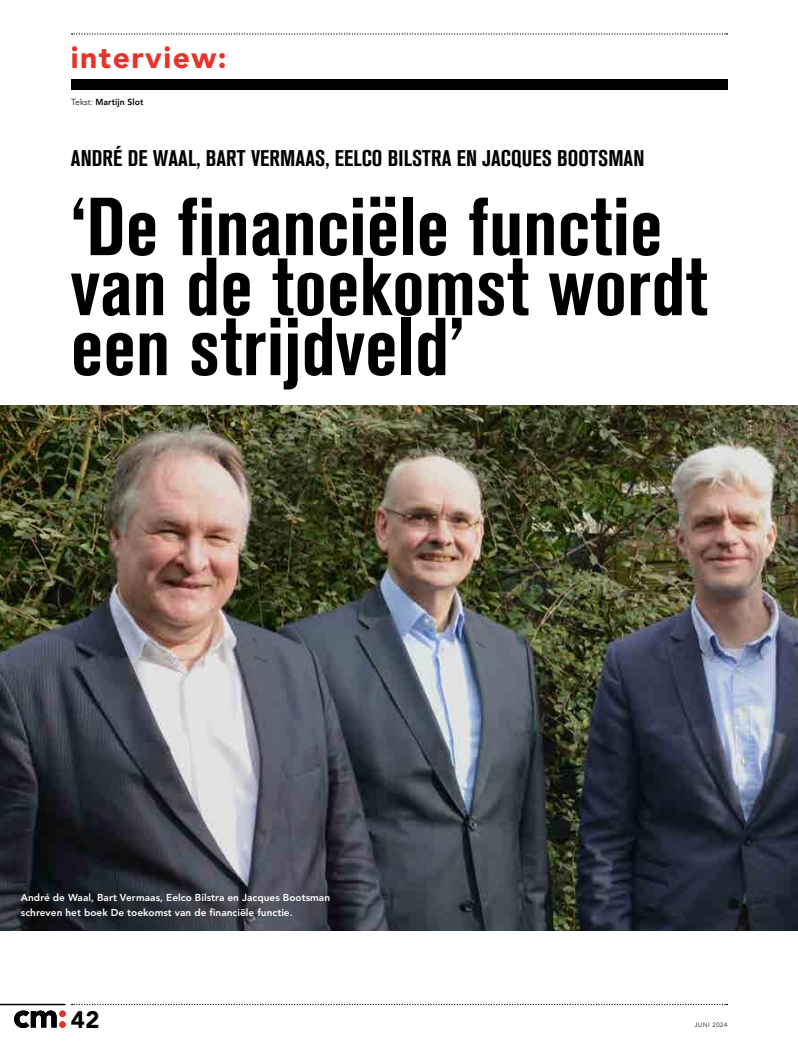
<style>
.page{position:relative;width:798px;height:1053px;background:#fff}
.page>*{position:absolute;margin:0;border:0;box-sizing:border-box;transform-origin:0 0}
.t1{font:81.25px/60px "Akzidenz Grotesk BQ Bd Cnd Alt";letter-spacing:.005em;color:#000}
.t2{font:900 30px "Avenir LT Std";letter-spacing:.05em;color:#e7332a}
.t3{font:900 23.75px "Avenir LT Std";color:#000}
.t4{font:700 condensed 22.5px "Akzidenz Grotesk BQ";letter-spacing:.005em;color:#000}
.t5{font:800 10px/15px "Avenir LT Std";letter-spacing:.005em;color:#fff}
.t6{font:800 8.75px "Avenir LT Std";letter-spacing:.01em;color:#000}
.t7{font:300 6.25px "Avenir LT Std";letter-spacing:.09em;color:#000}
.s1{font-weight:300}
</style>
<div class="page">
<hr style="left:0;top:1003px;width:65px;height:2px;background:#000">
<div style="left:71px;top:79px;width:655px;height:11px;background:#000"></div>
<svg style="left:71px;top:33px;width:656px;height:2px"></svg>
<svg style="left:14px;top:1003px;width:713px;height:24px"></svg>
<div style="left:71px;top:1009px;width:50px;height:26px;background:#fff"></div>
<img style="left:0;top:405px;width:797px;height:525px">
<h2 class="t2" style="left:71px;top:39px;width:157px">interview:</h2>
<p class="t6" style="left:71px;top:97px;width:74px"><span class="s1">Tekst:</span> Martijn Slot</p>
<h3 class="t4" style="left:71px;top:145px;width:574px">ANDRÉ DE WAAL, BART VERMAAS, EELCO BILSTRA EN JACQUES BOOTSMAN</h3>
<h1 class="t1" style="left:71px;top:197px;width:638px">‘De financiële functie van de toekomst wordt een strijdveld’</h1>
<p class="t5" style="left:21px;top:889px;width:310px">André de Waal, Bart Vermaas, Eelco Bilstra en Jacques Bootsman schreven het boek De toekomst van de financiële functie.</p>
<h3 class="t3" style="left:71px;top:1005px;width:30px">42</h3>
<p class="t7" style="left:694px;top:1020px;width:34px">JUNI 2024</p>
</div>
